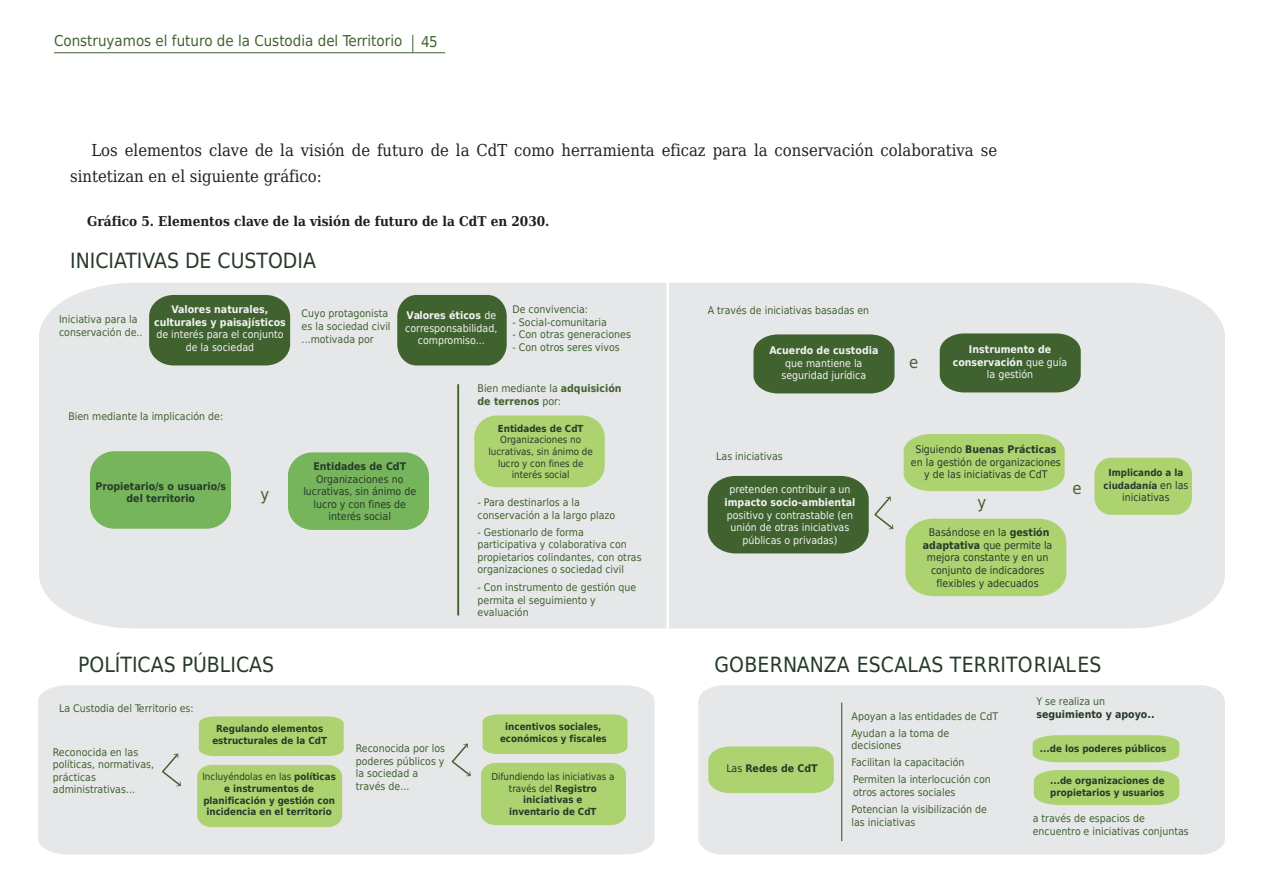
<style>
.page{position:relative;width:1263px;height:893px;background:#fff}
.page>*{position:absolute;margin:0;border:0;box-sizing:border-box;transform-origin:0 0}
.t1{font:21px "DejaVu Sans Condensed";color:#263a29}
.Texto{font:16.5px/25.5px "DejaVu Serif Condensed";color:#231f20}
.t2{font:16.5px "DejaVu Sans Condensed";color:#40622f}
.t3{font:15px "DejaVu Sans Condensed";color:#40622f}
.Texto-2{font:700 13.5px "DejaVu Serif Condensed";color:#231f20}
.t4{font:10.5px/12.6px "DejaVu Sans Condensed";color:#40622f}
.t5{font:10.5px/12.6px "DejaVu Sans Condensed";color:#263a29;text-align:center}
.t6{font:10.5px/12.6px "DejaVu Sans Condensed";color:#f2f3f4;text-align:center}
.t7{font:700 10.5px/12.6px "DejaVu Sans Condensed";color:#f2f3f4;text-align:center}
.t8{font:700 10.5px/12.6px "DejaVu Sans Condensed";color:#263a29;text-align:center}
.t9{font:700 10.5px/12.6px "DejaVu Sans Condensed";color:#40622f}
.t10{font:700 9.75px/11.7px "DejaVu Sans Condensed";color:#263a29;text-align:center}
.t11{font:9.75px/11.7px "DejaVu Sans Condensed";color:#263a29;text-align:center}
.s1{font-weight:700}
.s2{font-weight:400}
.s3{font-weight:400;font-size:10.5px}
</style>
<div class="page">
<hr style="left:54px;top:52px;width:391px;height:1px;background:#40622f">
<svg style="left:413px;top:35px;width:1px;height:18px"></svg>
<div style="left:39px;top:283px;width:1186px;height:345px;background:#e6e7e9"></div>
<div style="left:149px;top:295px;width:141px;height:70px;background:#40622f"></div>
<div style="left:753px;top:334px;width:141px;height:59px;background:#40622f"></div>
<div style="left:940px;top:333px;width:141px;height:59px;background:#40622f"></div>
<div style="left:288px;top:452px;width:141px;height:78px;background:#76b55c;border-radius:24px"></div>
<div style="left:474px;top:415px;width:131px;height:72px;background:#acd370;border-radius:22px"></div>
<div style="left:90px;top:451px;width:141px;height:78px;background:#76b55c;border-radius:24px"></div>
<div style="left:397px;top:295px;width:110px;height:70px;background:#40622f"></div>
<hr style="left:457px;top:384px;width:2px;height:231px;background:#40622f">
<div style="left:905px;top:519px;width:161px;height:77px;background:#acd370"></div>
<div style="left:904px;top:434px;width:161px;height:57px;background:#acd370"></div>
<div style="left:1094px;top:458px;width:98px;height:57px;background:#acd370;border-radius:17px"></div>
<svg style="left:708px;top:476px;width:187px;height:77px;background:#5c784e"></svg>
<hr style="left:666px;top:281px;width:3px;height:356px;background:#fff">
<div style="left:698px;top:685px;width:527px;height:170px;background:#e6e7e9"></div>
<svg style="left:708px;top:746px;width:126px;height:47px;background:#afd477"></svg>
<svg style="left:1033px;top:735px;width:146px;height:27px;background:#aed375"></svg>
<div style="left:1034px;top:770px;width:145px;height:35px;background:#acd370"></div>
<hr style="left:841px;top:702px;width:1px;height:139px;background:#40622f">
<div style="left:38px;top:685px;width:616px;height:169px;background:#e6e7e9"></div>
<div style="left:199px;top:716px;width:145px;height:40px;background:#acd370"></div>
<div style="left:197px;top:765px;width:145px;height:62px;background:#acd370"></div>
<div style="left:483px;top:714px;width:144px;height:40px;background:#acd370"></div>
<div style="left:481px;top:763px;width:145px;height:62px;background:#acd370"></div>
<svg style="left:160px;top:752px;width:22px;height:36px"></svg>
<svg style="left:450px;top:742px;width:22px;height:35px"></svg>
<h3 class="t3" style="left:54px;top:28px;width:350px">Construyamos el futuro de la Custodia del Territorio</h3>
<h3 class="t3" style="left:421px;top:29px;width:18px">45</h3>
<p class="Texto" style="left:70px;top:137px;width:928px;text-indent:21px">Los elementos clave de la visión de futuro de la CdT como herramienta eficaz para la conservación colaborativa se sintetizan en el siguiente gráfico:</p>
<p class="Texto-2" style="left:87px;top:211px;width:464px">Gráfico 5. Elementos clave de la visión de futuro de la CdT en 2030.</p>
<h1 class="t1" style="left:70px;top:242px;width:247px">INICIATIVAS DE CUSTODIA</h1>
<p class="t4" style="left:59px;top:313px;width:85px">Iniciativa para la conservación de..</p>
<p class="t7" style="left:154px;top:303px;width:133px">Valores naturales, culturales y paisajísticos</p>
<p class="t6" style="left:156px;top:328px;width:129px">de interés para el conjunto de la sociedad</p>
<p class="t4" style="left:68px;top:409px;width:156px">Bien mediante la implicación de:</p>
<p class="t8" style="left:95px;top:479px;width:132px">Propietario/s o usuario/s del territorio</p>
<h2 class="t2" style="left:261px;top:479px;width:10px">y</h2>
<h1 class="t1" style="left:78px;top:646px;width:197px">POLÍTICAS PÚBLICAS</h1>
<p class="t4" style="left:59px;top:701px;width:136px">La Custodia del Territorio es:</p>
<p class="t4" style="left:302px;top:307px;width:90px">Cuyo protagonista es la sociedad civil ...motivada por</p>
<p class="t6" style="left:405px;top:309px;width:94px"><span class="s1">Valores éticos</span> de corresponsabilidad, compromiso...</p>
<p class="t4" style="left:512px;top:303px;width:77px">De convivencia:</p>
<p class="t4" style="left:512px;top:315px;width:96px">- Social-comunitaria</p>
<p class="t4" style="left:512px;top:328px;width:120px">- Con otras generaciones</p>
<p class="t4" style="left:512px;top:341px;width:109px">- Con otros seres vivos</p>
<p class="t9" style="left:477px;top:382px;width:146px"><span class="s2">Bien mediante la</span> adquisición de terrenos <span class="s2">por:</span></p>
<p class="t8" style="left:313px;top:460px;width:94px">Entidades de CdT</p>
<p class="t5" style="left:303px;top:472px;width:114px">Organizaciones no lucrativas, sin ánimo de lucro y con fines de interés social</p>
<p class="t10" style="left:498px;top:422px;width:87px">Entidades de CdT</p>
<p class="t11" style="left:488px;top:434px;width:106px">Organizaciones no lucrativas, sin ánimo de lucro y con fines de interés social</p>
<p class="t4" style="left:477px;top:496px;width:139px">- Para destinarlos a la conservación a la largo plazo</p>
<p class="t4" style="left:477px;top:525px;width:166px">- Gestionarlo de forma participativa y colaborativa con propietarios colindantes, con otras organizaciones o sociedad civil</p>
<p class="t4" style="left:477px;top:581px;width:160px">- Con instrumento de gestión que permita el seguimiento y evaluación</p>
<p class="t10" style="left:212px;top:722px;width:116px">Regulando elementos estructurales de la CdT</p>
<p class="t10" style="left:202px;top:771px;width:135px"><span class="s2">Incluyéndolas en las</span> políticas e instrumentos de planificación y gestión con incidencia en el territorio</p>
<p class="t4" style="left:53px;top:745px;width:103px">Reconocida en las políticas, normativas, prácticas administrativas...</p>
<p class="t4" style="left:356px;top:742px;width:91px">Reconocida por los poderes públicos y la sociedad a través de...</p>
<p class="t10" style="left:500px;top:720px;width:108px">incentivos sociales, económicos y fiscales</p>
<p class="t11" style="left:491px;top:770px;width:125px">Difundiendo las iniciativas a través del <span class="s1">Registro iniciativas e<br>inventario de CdT</span></p>
<p class="t4" style="left:708px;top:304px;width:163px">A través de iniciativas basadas en</p>
<p class="t7" style="left:769px;top:344px;width:111px">Acuerdo de custodia</p>
<p class="t6" style="left:781px;top:356px;width:86px">que mantiene la seguridad jurídica</p>
<h2 class="t2" style="left:909px;top:347px;width:11px">e</h2>
<p class="t7" style="left:953px;top:343px;width:116px">Instrumento de conservación <span class="s2">que guía la gestión</span></p>
<p class="t4" style="left:716px;top:449px;width:68px">Las iniciativas</p>
<p class="t5" style="left:911px;top:443px;width:151px">Siguiendo <span class="s1">Buenas Prácticas </span>en la gestión de organizaciones y de las iniciativas de CdT</p>
<p class="t6" style="left:729px;top:483px;width:123px">pretenden contribuir a un</p>
<h2 class="t2" style="left:1072px;top:473px;width:11px">e</h2>
<p class="t7" style="left:724px;top:496px;width:132px">impacto socio-ambiental</p>
<p class="t6" style="left:727px;top:508px;width:128px">positivo y contrastable (en unión de otras iniciativas públicas o privadas)</p>
<h2 class="t2" style="left:977px;top:488px;width:10px">y</h2>
<p class="t5" style="left:923px;top:526px;width:131px">Basándose en la <span class="s1">gestión adaptativa</span> que permite la mejora constante y en un conjunto de indicadores flexibles y adecuados</p>
<p class="t10" style="left:1103px;top:466px;width:86px;line-height:12.6px">Implicando a la ciudadanía <span class="s3">en las</span></p>
<p class="t5" style="left:1122px;top:491px;width:49px">iniciativas</p>
<h1 class="t1" style="left:714px;top:646px;width:388px">GOBERNANZA ESCALAS TERRITORIALES</h1>
<p class="t8" style="left:726px;top:761px;width:93px"><span class="s2">Las</span> Redes de CdT</p>
<p class="t4" style="left:851px;top:707px;width:148px;line-height:17.1px">Apoyan a las entidades de CdT<br>Ayudan a la toma de</p>
<p class="t4" style="left:851px;top:737px;width:141px;line-height:17.1px">decisiones<br>Facilitan la capacitación<br>Permiten la interlocución con</p>
<p class="t4" style="left:851px;top:783px;width:137px;line-height:17.1px">otros actores sociales<br>Potencian la visibilización de</p>
<p class="t4" style="left:851px;top:815px;width:65px">las iniciativas</p>
<p class="t4" style="left:1036px;top:695px;width:70px">Y se realiza un</p>
<p class="t8" style="left:1036px;top:708px;width:120px">seguimiento y apoyo..</p>
<p class="t10" style="left:1040px;top:742px;width:128px">...de los poderes públicos</p>
<p class="t10" style="left:1050px;top:774px;width:116px;text-align:left">...de organizaciones de propietarios y usuarios</p>
<p class="t4" style="left:1033px;top:812px;width:158px">a través de espacios de encuentro e iniciativas conjuntas</p>
</div>
